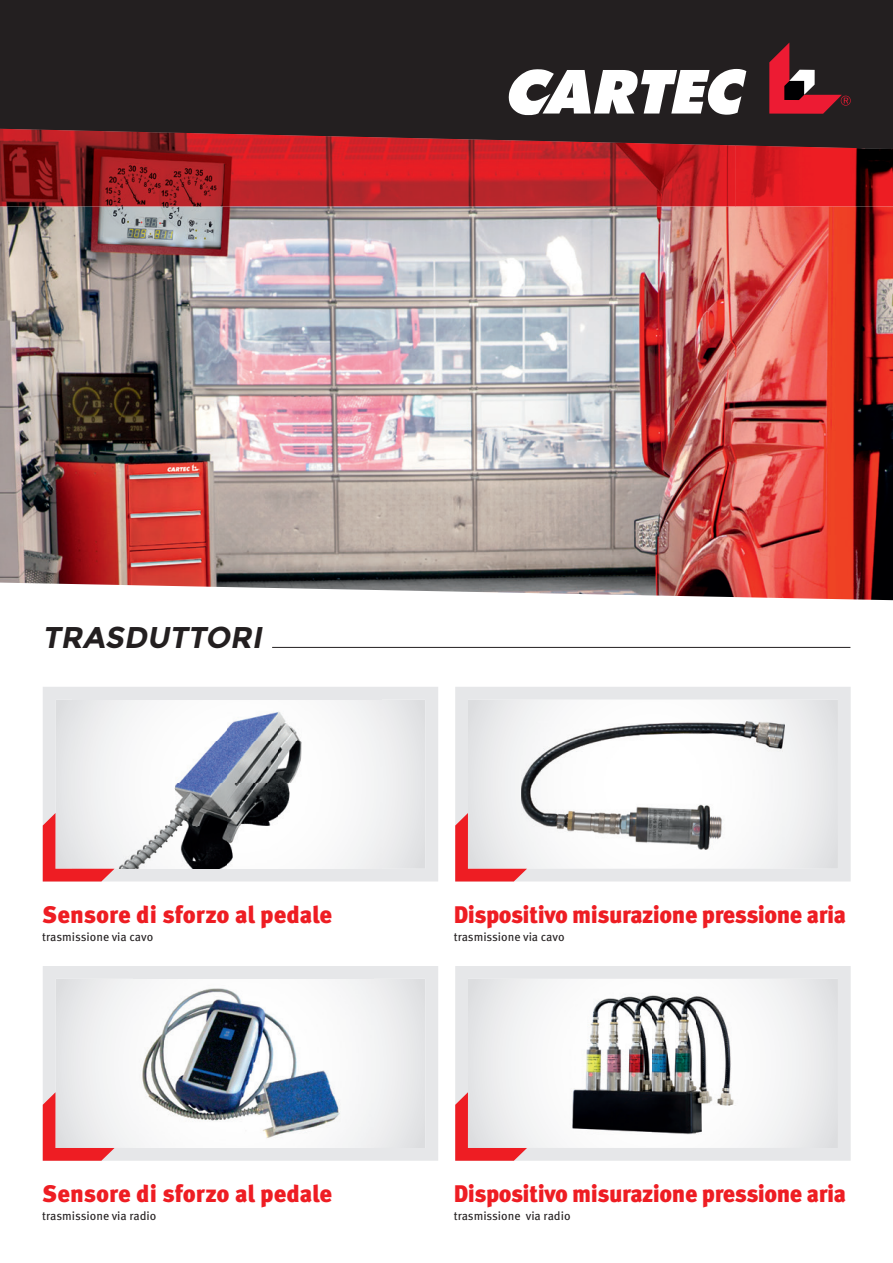
<style>
.page{position:relative;width:893px;height:1263px;background:#fff}
.page>*{position:absolute;margin:0;border:0;box-sizing:border-box;transform-origin:0 0}
.t1{font:italic 700 30px "Montserrat";color:#231f20}
.t2{font:900 24px "Meta Pro";letter-spacing:-.02em;color:#ee1d23}
.t3{font:900 24px "Meta Pro";color:#ee1d23}
.t4{font:12px "Meta Pro";letter-spacing:-.005em;color:#231f20}
</style>
<div class="page">
<img style="left:0;top:206px;width:893px;height:378px">
<svg style="left:42px;top:584px;width:851px;height:262px"></svg>
<img style="left:0;top:149px;width:735px;height:57px">
<img style="left:735px;top:149px;width:158px;height:57px">
<svg style="left:0;top:0;width:893px;height:149px;background:#3b1f21"></svg>
<svg style="left:0;top:43px;width:893px;height:86px;background:#3c3334"></svg>
<svg style="left:43px;top:687px;width:395px;height:194px;background:#e6e7e9"></svg>
<svg style="left:43px;top:966px;width:395px;height:195px;fill:#e6e7e9"></svg>
<img style="left:72px;top:699px;width:310px;height:169px">
<img style="left:133px;top:980px;width:240px;height:168px">
<img style="left:133px;top:979px;width:240px;height:1px">
<svg style="left:455px;top:687px;width:396px;height:194px;fill:#ebebed"></svg>
<svg style="left:455px;top:966px;width:396px;height:195px;fill:#eeeeef"></svg>
<svg style="left:43px;top:813px;width:72px;height:68px"></svg>
<svg style="left:43px;top:1092px;width:72px;height:69px"></svg>
<svg style="left:455px;top:813px;width:72px;height:68px"></svg>
<svg style="left:455px;top:1092px;width:72px;height:69px"></svg>
<img style="left:565px;top:987px;width:176px;height:152px">
<img style="left:521px;top:722px;width:264px;height:127px">
<hr style="left:272px;top:647px;width:578px;height:1px;background:#231f20">
<p class="t1" style="left:42px;top:619px;width:227px">TRASDUTTORI</p>
<p class="t3" style="left:42px;top:899px;width:292px">Sensore di sforzo al pedale</p>
<p class="t4" style="left:42px;top:929px;width:112px">trasmissione via cavo</p>
<p class="t3" style="left:42px;top:1178px;width:292px">Sensore di sforzo al pedale</p>
<p class="t4" style="left:42px;top:1209px;width:116px">trasmissione via radio</p>
<p class="t2" style="left:454px;top:899px;width:394px">Dispositivo misurazione pressione aria</p>
<p class="t4" style="left:454px;top:929px;width:112px">trasmissione via cavo</p>
<p class="t2" style="left:454px;top:1178px;width:394px">Dispositivo misurazione pressione aria</p>
<p class="t4" style="left:454px;top:1209px;width:118px">trasmissione via radio</p>
</div>
